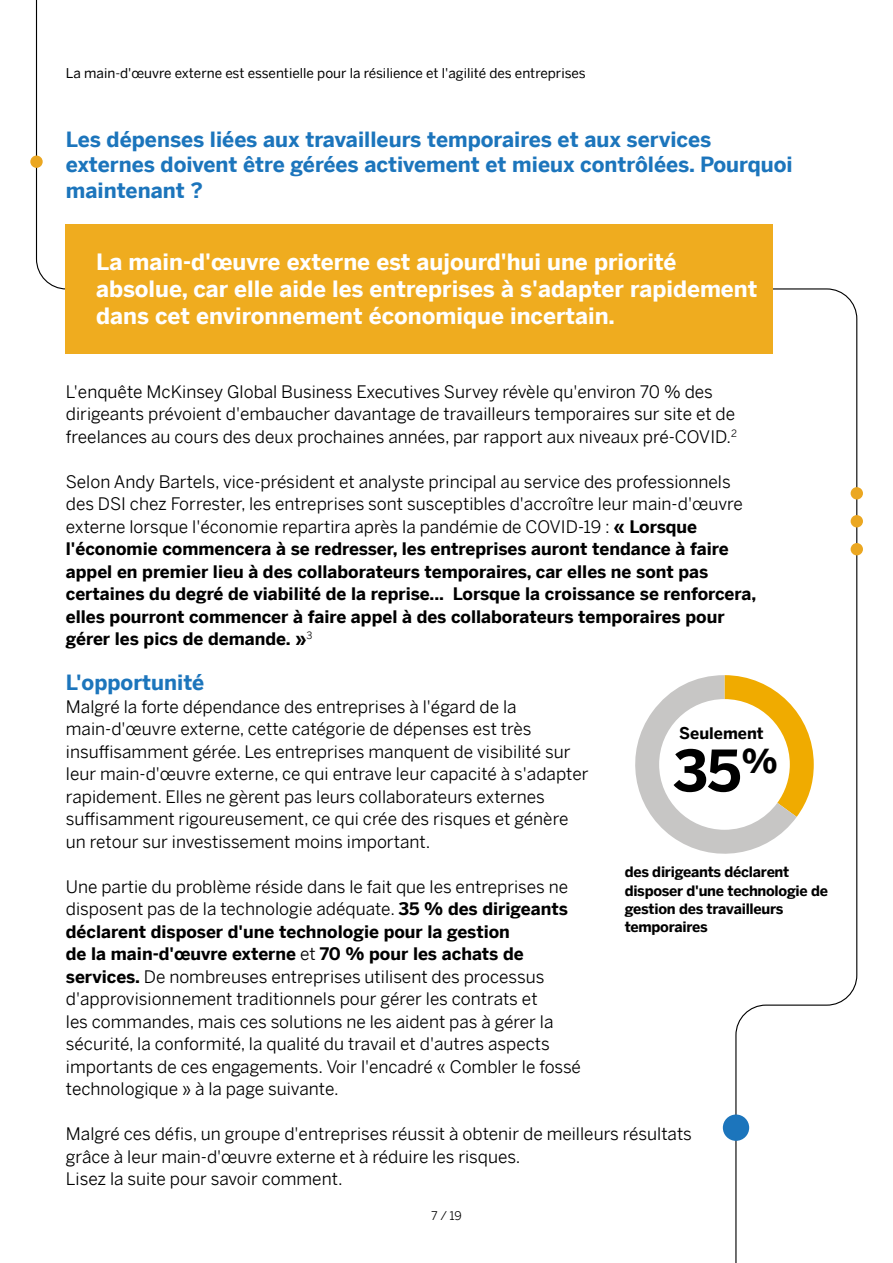
<style>
.page{position:relative;width:893px;height:1263px;background:#fff}
.page>*{position:absolute;margin:0;border:0;box-sizing:border-box;transform-origin:0 0}
.t1{font:700 56.55px "Benton Sans";color:#000}
.t2{font:700 22.5px/27px "Benton Sans";color:#fff}
.t3{font:700 21px/25.5px "Benton Sans";color:#1c75bc}
.t4{font:17.25px/22.5px "Benton Sans";color:#000}
.t5{font:700 17.25px/22.5px "Benton Sans";color:#000}
.t6{font:700 15.9px "Benton Sans";color:#000}
.t7{font:700 14.4px/18.3px "Benton Sans";letter-spacing:-.02em;color:#000}
.t8{font:13.5px "Benton Sans";color:#000}
.t9{font:12px "Benton Sans";color:#000}
.s1{font-weight:400}
.s2{font-weight:700}
</style>
<div class="page">
<div style="left:66px;top:224px;width:707px;height:130px;background:#efac1f"></div>
<div style="left:30px;top:156px;width:13px;height:12px;background:#eba721;border-radius:50%"></div>
<div style="left:851px;top:543px;width:12px;height:12px;background:#eba721;border-radius:50%"></div>
<div style="left:851px;top:515px;width:12px;height:12px;background:#eba721;border-radius:50%"></div>
<div style="left:851px;top:487px;width:12px;height:12px;background:#eba721;border-radius:50%"></div>
<div style="left:723px;top:1114px;width:26px;height:27px;background:#1c75bc;border-radius:50%"></div>
<svg style="left:635px;top:675px;width:179px;height:179px"></svg>
<p class="t8" style="left:66px;top:61px;width:521px">La main-d'œuvre externe est essentielle pour la résilience et l'agilité des entreprises</p>
<p class="t3" style="left:66px;top:124px;width:728px">Les dépenses liées aux travailleurs temporaires et aux services externes doivent être gérées activement et mieux contrôlées. Pourquoi maintenant ?</p>
<h2 class="t2" style="left:96px;top:246px;width:663px">La main-d'œuvre externe est aujourd'hui une priorité absolue, car elle aide les entreprises à s'adapter rapidement dans cet environnement économique incertain.</h2>
<p class="t4" style="left:66px;top:378px;width:673px">L'enquête McKinsey Global Business Executives Survey révèle qu'environ 70 % des dirigeants prévoient d'embaucher davantage de travailleurs temporaires sur site et de freelances au cours des deux prochaines années, par rapport aux niveaux pré-COVID.<sup>2</sup></p>
<p class="t5" style="left:66px;top:468px;width:692px"><span class="s1">Selon Andy Bartels, vice-président et analyste principal au service des professionnels des DSI chez Forrester, les entreprises sont susceptibles d'accroître leur main-d'œuvre externe lorsque l'économie repartira après la pandémie de COVID-19 :</span> « Lorsque l'économie commencera à se redresser, les entreprises auront tendance à faire appel en premier lieu à des collaborateurs temporaires, car elles ne sont pas certaines du degré de viabilité de la reprise... Lorsque la croissance se renforcera, elles pourront commencer à faire appel à des collaborateurs temporaires pour gérer les pics de demande. »<sup>3</sup></p>
<p class="t3" style="left:66px;top:667px;width:140px">L'opportunité</p>
<p class="t4" style="left:66px;top:693px;width:524px">Malgré la forte dépendance des entreprises à l'égard de la main-d'œuvre externe, cette catégorie de dépenses est très insuffisamment gérée. Les entreprises manquent de visibilité sur leur main-d'œuvre externe, ce qui entrave leur capacité à s'adapter rapidement. Elles ne gèrent pas leurs collaborateurs externes suffisamment rigoureusement, ce qui crée des risques et génère un retour sur investissement moins important.</p>
<p class="t4" style="left:66px;top:873px;width:517px">Une partie du problème réside dans le fait que les entreprises ne disposent pas de la technologie adéquate. <span class="s2">35 % des dirigeants déclarent disposer d'une technologie pour la gestion<br>de la main-d'œuvre externe</span> et <span class="s2">70 % pour les achats de services.</span> De nombreuses entreprises utilisent des processus d'approvisionnement traditionnels pour gérer les contrats et<br>les commandes, mais ces solutions ne les aident pas à gérer la sécurité, la conformité, la qualité du travail et d'autres aspects importants de ces engagements. Voir l'encadré « Combler le fossé technologique » à la page suivante.</p>
<p class="t4" style="left:66px;top:1120px;width:627px">Malgré ces défis, un groupe d'entreprises réussit à obtenir de meilleurs résultats grâce à leur main-d'œuvre externe et à réduire les risques.<br>Lisez la suite pour savoir comment.</p>
<p class="t6" style="left:679px;top:721px;width:86px">Seulement</p>
<h1 class="t1" style="left:673px;top:729px;width:106px">35<sup>%</sup></h1>
<p class="t7" style="left:625px;top:862px;width:205px">des dirigeants déclarent disposer d'une technologie de gestion des travailleurs temporaires</p>
<p class="t9" style="left:431px;top:1206px;width:32px">7 / 19</p>
</div>
